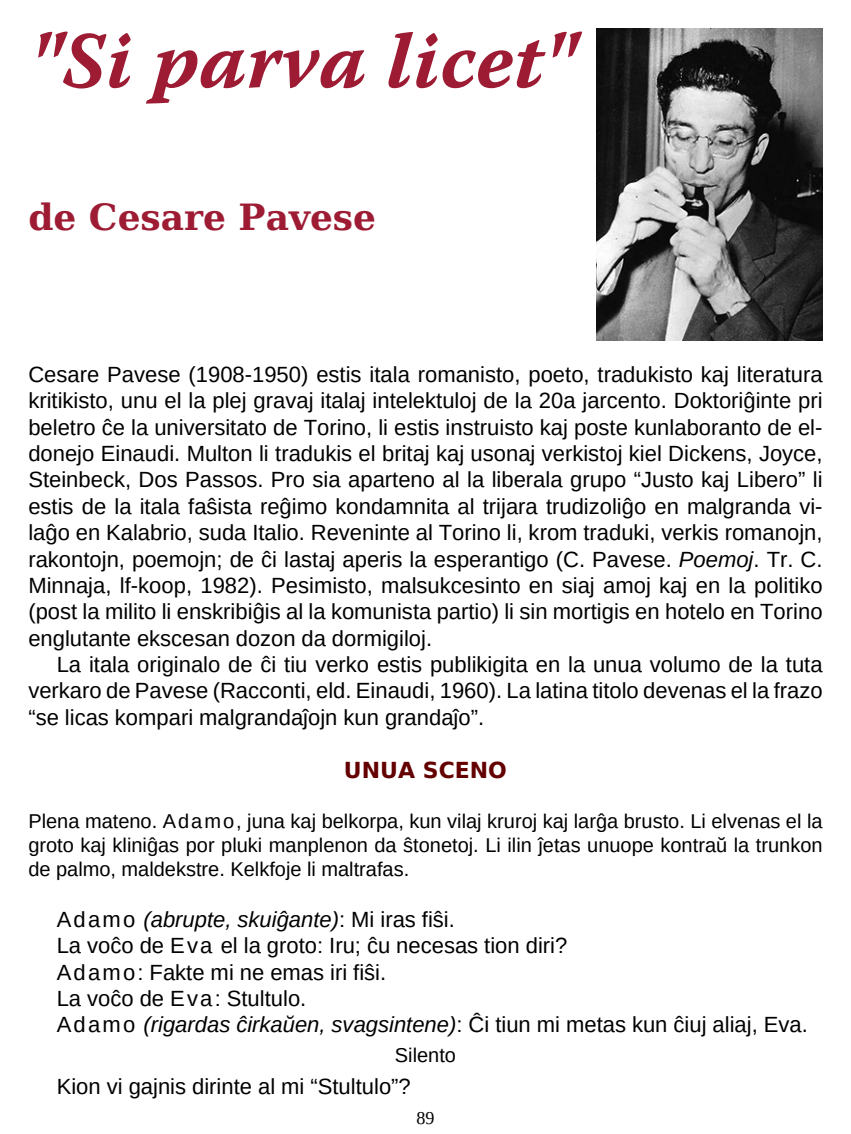
<style>
.page{position:relative;width:851px;height:1134px;background:#fff}
.page>*{position:absolute;margin:0;border:0;box-sizing:border-box;transform-origin:0 0}
.Titolo_3{font:80px "Warnock Pro Bold It Capt";color:#9e1b34}
.Titolo_3_sube{font:700 36px "DejaVu Serif";color:#9e1b34}
.Teksto_senindenta{font:22px/26.4px "Liberation Sans";color:#000;text-align:justify}
.Teksto{font:22px/26.4px "Liberation Sans";color:#000;text-align:justify}
.Teksto-2{font:italic 22px "Liberation Sans";color:#000}
.Subtitolo_liva{font:700 22px "DejaVu Sans";color:#640000}
.Dramo1{font:20px/24.2px "Liberation Sans";color:#000;text-align:justify}
.Dramo2{font:20px "Liberation Sans";color:#000}
.Pagnumero{font:18px "Liberation Serif";color:#000}
.s1{font-style:italic}
.s2{font-style:normal}
</style>
<div class="page">
<img style="left:596px;top:28px;width:226px;height:312px">
<p class="Titolo_3" style="left:28px;top:13px;width:549px">"Si parva licet"</p>
<p class="Titolo_3_sube" style="left:28px;top:189px;width:349px">de Cesare Pavese</p>
<p class="Teksto_senindenta" style="left:28px;top:361px;width:795px">Cesare Pavese (1908-1950) estis itala romanisto, poeto, tradukisto kaj literatura kritikisto, unu el la plej gravaj italaj intelektuloj de la 20a jarcento. Doktoriĝinte pri beletro ĉe la universitato de Torino, li estis instruisto kaj poste kunlaboranto de el&shy;donejo Einaudi. Multon li tradukis el britaj kaj usonaj verkistoj kiel Dickens, Joyce, Steinbeck, Dos Passos. Pro sia aparteno al la liberala grupo “Justo kaj Libero” li estis de la itala faŝista reĝimo kondamnita al trijara trudizoliĝo en malgranda vi&shy;laĝo en Kalabrio, suda Italio. Reveninte al Torino li, krom traduki, verkis romanojn, rakontojn, poemojn; de ĉi lastaj aperis la esperantigo (C. Pavese. <span class="s1">Poemoj</span>. Tr. C.<br>Minnaja, lf-koop, 1982). Pesimisto, malsukcesinto en siaj amoj kaj en la politiko (post la milito li enskribiĝis al la komunista partio) li sin mortigis en hotelo en Torino englutante ekscesan dozon da dormigiloj.</p>
<p class="Teksto" style="left:28px;top:651px;width:795px;text-indent:28px">La itala originalo de ĉi tiu verko estis publikigita en la unua volumo de la tuta verkaro de Pavese (Racconti, eld. Einaudi, 1960). La latina titolo devenas el la frazo “se licas kompari malgrandaĵojn kun grandaĵo”.</p>
<p class="Subtitolo_liva" style="left:344px;top:752px;width:164px">UNUA SCENO</p>
<p class="Dramo1" style="left:28px;top:809px;width:795px">Plena mateno. Adamo, juna kaj belkorpa, kun vilaj kruroj kaj larĝa brusto. Li elvenas el la groto kaj kliniĝas por pluki manplenon da ŝtonetoj. Li ilin ĵetas unuope kontraŭ la trunkon de palmo, maldekstre. Kelkfoje li maltrafas.</p>
<p class="Teksto-2" style="left:57px;top:905px;width:399px"><span class="s2">Adamo</span> (abrupte, skuiĝante)<span class="s2">: Mi iras fiŝi.</span></p>
<p class="Teksto" style="left:57px;top:933px;width:512px">La voĉo de Eva el la groto: Iru; ĉu necesas tion diri?</p>
<p class="Teksto" style="left:57px;top:959px;width:331px">Adamo: Fakte mi ne emas iri fiŝi.</p>
<p class="Teksto" style="left:57px;top:985px;width:251px">La voĉo de Eva: Stultulo.</p>
<p class="Teksto" style="left:57px;top:1012px;width:752px">Adamo <span class="s1">(rigardas ĉirkaŭen, svagsintene)</span>: Ĉi tiun mi metas kun ĉiuj aliaj, Eva.</p>
<p class="Dramo2" style="left:395px;top:1043px;width:63px">Silento</p>
<p class="Teksto" style="left:57px;top:1074px;width:355px">Kion vi gajnis dirinte al mi “Stultulo”?</p>
<p class="Pagnumero" style="left:416px;top:1106px;width:19px">89</p>
</div>
